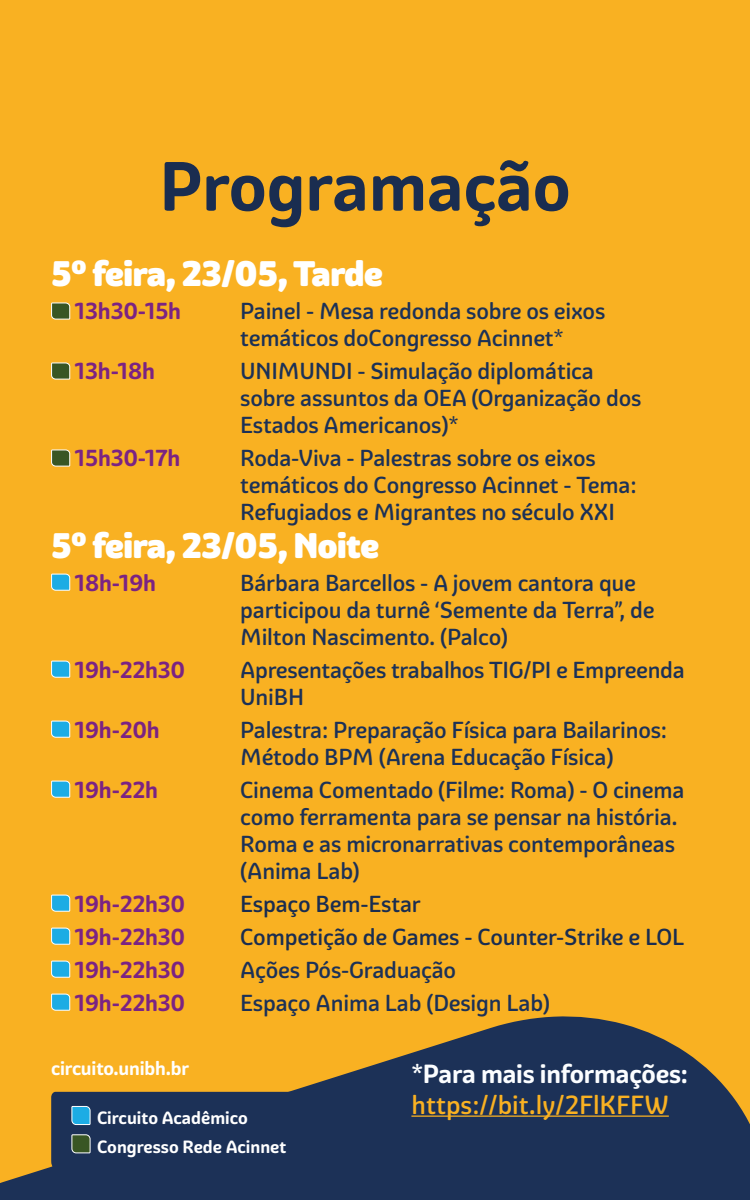
<style>
.page{position:relative;width:750px;height:1200px;background:#f9b122}
.page>*{position:absolute;margin:0;border:0;box-sizing:border-box;transform-origin:0 0}
.t1{font:700 67.5px "Graviola Soft";color:#1a2d50}
.t2{font:900 34.5px "Graviola Soft";letter-spacing:-.01em;color:#fff}
.t3{font:500 25.5px "Graviola Soft";color:#f9b122}
.t4{font:700 25.5px "Graviola Soft";letter-spacing:-.01em;color:#fbfdff}
.t5{font:500 22.5px/27px "Graviola Soft";letter-spacing:-.01em;color:#1c3157}
.t6{font:700 22.5px "Graviola Soft";letter-spacing:-.01em;color:#7b2383}
.t7{font:500 22.5px "Graviola Soft";letter-spacing:-.01em;color:#1a2d50}
.t8{font:700 18.75px "Graviola Soft";letter-spacing:-.01em;color:#fff}
.t9{font:700 17.25px/28.3px "Graviola Soft";color:#fff}
</style>
<div class="page">
<svg style="left:51px;top:302px;width:20px;height:18px"></svg>
<svg style="left:51px;top:362px;width:20px;height:18px"></svg>
<svg style="left:51px;top:449px;width:20px;height:18px"></svg>
<svg style="left:51px;top:573px;width:20px;height:18px"></svg>
<svg style="left:51px;top:660px;width:20px;height:18px"></svg>
<svg style="left:51px;top:720px;width:20px;height:18px"></svg>
<svg style="left:51px;top:780px;width:20px;height:18px"></svg>
<svg style="left:51px;top:894px;width:20px;height:18px"></svg>
<svg style="left:51px;top:927px;width:20px;height:18px"></svg>
<svg style="left:51px;top:960px;width:20px;height:18px"></svg>
<svg style="left:51px;top:993px;width:20px;height:18px"></svg>
<svg style="left:0;top:1016px;width:750px;height:184px;fill:#1c3157"></svg>
<div style="left:51px;top:1092px;width:284px;height:81px;background:#1c3157"></div>
<hr style="left:411px;top:1115px;width:258px;height:2px;background:#f9b122">
<h1 class="t1" style="left:159px;top:144px;width:413px">Programação</h1>
<h2 class="t2" style="left:51px;top:251px;width:333px">5º feira, 23/05, Tarde</h2>
<p class="t6" style="left:75px;top:297px;width:108px">13h30-15h</p>
<p class="t5" style="left:240px;top:298px;width:367px">Painel - Mesa redonda sobre os eixos temáticos doCongresso Acinnet*</p>
<p class="t6" style="left:75px;top:357px;width:82px">13h-18h</p>
<p class="t5" style="left:240px;top:358px;width:403px">UNIMUNDI - Simulação diplomática sobre assuntos da OEA (Organização dos<br>Estados Americanos)*</p>
<p class="t6" style="left:75px;top:444px;width:107px">15h30-17h</p>
<p class="t5" style="left:240px;top:445px;width:398px">Roda-Viva - Palestras sobre os eixos temáticos do Congresso Acinnet - Tema:<br>Refugiados e Migrantes no século XXI</p>
<h2 class="t2" style="left:51px;top:523px;width:329px">5º feira, 23/05, Noite</h2>
<p class="t6" style="left:75px;top:568px;width:83px">18h-19h</p>
<p class="t5" style="left:240px;top:569px;width:416px">Bárbara Barcellos - A jovem cantora que participou da turnê ‘Semente da Terra”, de<br>Milton Nascimento. (Palco)</p>
<p class="t6" style="left:75px;top:655px;width:112px">19h-22h30</p>
<p class="t5" style="left:240px;top:656px;width:446px">Apresentações trabalhos TIG/PI e Empreenda<br>UniBH</p>
<p class="t6" style="left:75px;top:715px;width:87px">19h-20h</p>
<p class="t5" style="left:240px;top:716px;width:429px">Palestra: Preparação Física para Bailarinos:<br>Método BPM (Arena Educação Física)</p>
<p class="t6" style="left:75px;top:775px;width:85px">19h-22h</p>
<p class="t5" style="left:240px;top:776px;width:446px">Cinema Comentado (Filme: Roma) - O cinema como ferramenta para se pensar na história.<br>Roma e as micronarrativas contemporâneas (Anima Lab)</p>
<p class="t6" style="left:75px;top:889px;width:112px">19h-22h30</p>
<p class="t7" style="left:240px;top:890px;width:182px">Espaço Bem-Estar</p>
<p class="t6" style="left:75px;top:922px;width:112px">19h-22h30</p>
<p class="t7" style="left:240px;top:923px;width:446px">Competição de Games - Counter-Strike e LOL</p>
<p class="t6" style="left:75px;top:955px;width:112px">19h-22h30</p>
<p class="t5" style="left:240px;top:956px;width:217px">Ações Pós-Graduação</p>
<p class="t6" style="left:75px;top:988px;width:112px">19h-22h30</p>
<p class="t5" style="left:240px;top:989px;width:311px">Espaço Anima Lab (Design Lab)</p>
<p class="t8" style="left:51px;top:1056px;width:139px">circuito.unibh.br</p>
<p class="t4" style="left:411px;top:1058px;width:278px">*Para mais informações:</p>
<p class="t3" style="left:411px;top:1089px;width:259px">https://bit.ly/2FlKFFW</p>
<p class="t9" style="left:97px;top:1104px;width:191px">Circuito Acadêmico<br>Congresso Rede Acinnet</p>
</div>
